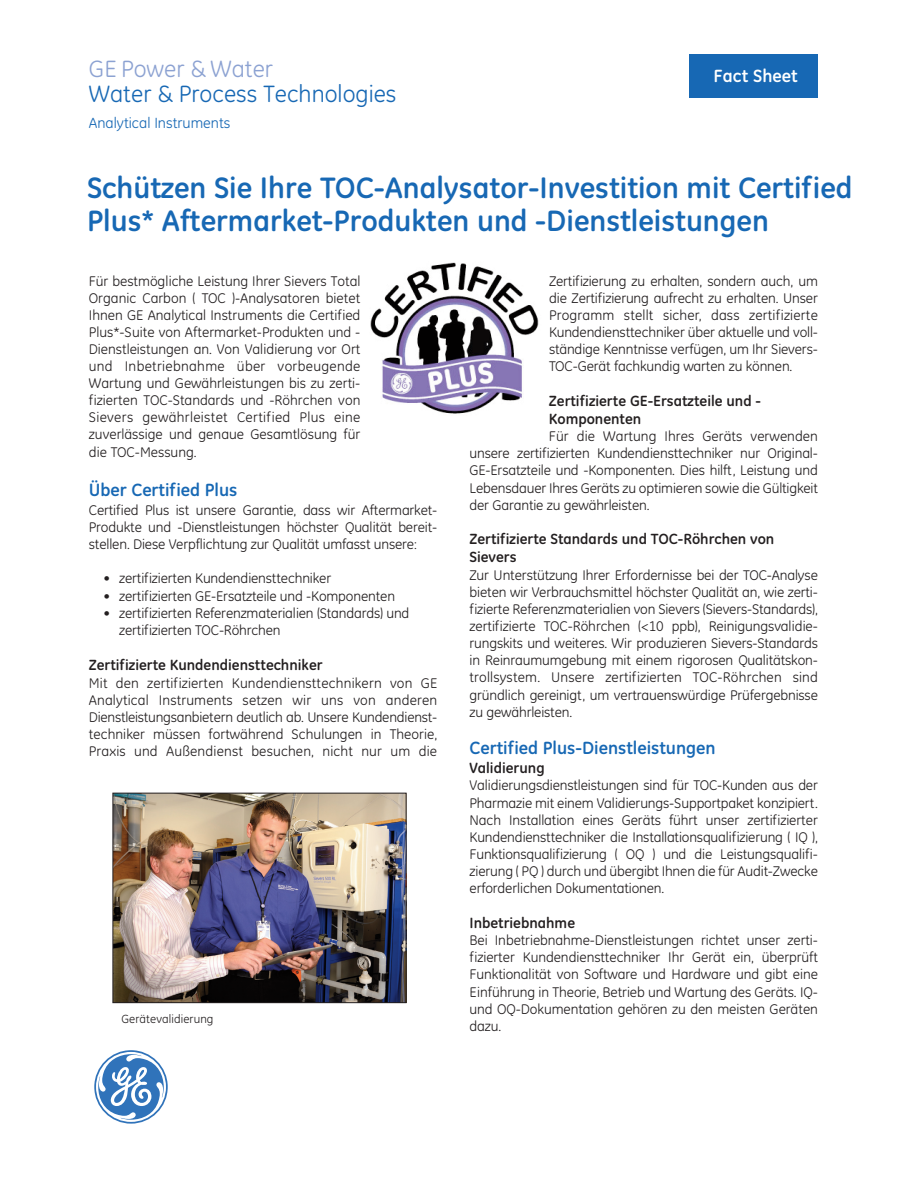
<style>
.page{position:relative;width:918px;height:1188px;background:#fff}
.page>*{position:absolute;margin:0;border:0;box-sizing:border-box;transform-origin:0 0}
.t1{font:700 30px/33px "GE Inspira";color:#1768b4}
.t2{font:24px "GE Inspira";color:#1768b4}
.t3{font:24px "GE Inspira";color:#8ca2d2}
.t4{font:700 18px "GE Inspira";color:#1768b4}
.t5{font:700 18px "GE Inspira";color:#fff}
.t6{font:700 15px/18px "GE Inspira";color:#231f20}
.t7{font:15px "GE Inspira";color:#1768b4}
.t8{font:14.25px/17.1px "GE Inspira";letter-spacing:-.01em;color:#231f20;text-align:justify}
.t9{font:12px "GE Inspira";letter-spacing:.005em;color:#231f20}
</style>
<div class="page">
<div style="left:689px;top:54px;width:129px;height:43px;background:#1768b4"></div>
<svg style="left:94px;top:1050px;width:74px;height:74px"></svg>
<img style="left:114px;top:795px;width:291px;height:206px">
<div style="left:112px;top:793px;width:295px;height:210px;border:1px solid #231f20"></div>
<img style="left:370px;top:262px;width:169px;height:152px">
<h2 class="t3" style="left:89px;top:59px;width:186px">GE Power &amp; Water</h2>
<p class="t5" style="left:713px;top:69px;width:86px">Fact Sheet</p>
<h2 class="t2" style="left:89px;top:84px;width:309px">Water &amp; Process Technologies</h2>
<p class="t7" style="left:89px;top:117px;width:143px">Analytical Instruments</p>
<h1 class="t1" style="left:87px;top:174px;width:767px">Schützen Sie Ihre TOC-Analysator-Investition mit Certified<br>Plus* Aftermarket-Produkten und -Dienstleistungen</h1>
<p class="t8" style="left:89px;top:273px;width:273px">Für bestmögliche Leistung Ihrer Sievers Total Organic Carbon ( TOC )-Analysatoren bietet Ihnen GE Analytical Instruments die Certified Plus*-Suite von Aftermarket-Produkten und - Dienstleistungen an. Von Validierung vor Ort und Inbetriebnahme über vorbeugende Wartung und Gewährleistungen bis zu zerti&shy;fizierten TOC-Standards und -Röhrchen von Sievers gewährleistet Certified Plus eine zuverlässige und genaue Gesamtlösung für die TOC-Messung.</p>
<p class="t4" style="left:89px;top:482px;width:150px">Über Certified Plus</p>
<p class="t8" style="left:89px;top:503px;width:350px">Certified Plus ist unsere Garantie, dass wir Aftermarket-Produkte und -Dienstleistungen höchster Qualität bereit&shy;stellen. Diese Verpflichtung zur Qualität umfasst unsere:</p>
<p class="t8" style="left:103px;top:571px;width:229px">• zertifizierten Kundendiensttechniker</p>
<p class="t8" style="left:103px;top:588px;width:293px">• zertifizierten GE-Ersatzteile und -Komponenten</p>
<p class="t8" style="left:119px;top:605px;width:292px;text-indent:-16px">• zertifizierten Referenzmaterialien (Standards) und zertifizierten TOC-Röhrchen</p>
<p class="t6" style="left:89px;top:657px;width:235px">Zertifizierte Kundendiensttechniker</p>
<p class="t8" style="left:89px;top:675px;width:350px">Mit den zertifizierten Kundendiensttechnikern von GE Analytical Instruments setzen wir uns von anderen Dienstleistungsanbietern deutlich ab. Unsere Kundendienst&shy;techniker müssen fortwährend Schulungen in Theorie, Praxis und Außendienst besuchen, nicht nur um die</p>
<p class="t9" style="left:122px;top:1014px;width:94px">Gerätevalidierung</p>
<p class="t8" style="left:549px;top:273px;width:270px">Zertifizierung zu erhalten, sondern auch, um die Zertifizierung aufrecht zu erhalten. Unser Programm stellt sicher, dass zertifizierte Kundendiensttechniker über aktuelle und voll&shy;ständige Kenntnisse verfügen, um Ihr Sievers-TOC-Gerät fachkundig warten zu können.</p>
<p class="t6" style="left:549px;top:393px;width:214px">Zertifizierte GE-Ersatzteile und -<br>Komponenten</p>
<p class="t8" style="left:470px;top:429px;width:350px;text-indent:79px">Für die Wartung Ihres Geräts verwenden unsere zertifizierten Kundendiensttechniker nur Original-GE-Ersatzteile und -Komponenten. Dies hilft, Leistung und Lebensdauer Ihres Geräts zu optimieren sowie die Gültigkeit der Garantie zu gewährleisten.</p>
<p class="t6" style="left:470px;top:531px;width:306px">Zertifizierte Standards und TOC-Röhrchen von<br>Sievers</p>
<p class="t8" style="left:470px;top:567px;width:350px">Zur Unterstützung Ihrer Erfordernisse bei der TOC-Analyse bieten wir Verbrauchsmittel höchster Qualität an, wie zerti&shy;fizierte Referenzmaterialien von Sievers (Sievers-Standards), zertifizierte TOC-Röhrchen (&lt;10 ppb), Reinigungsvalidie&shy;rungskits und weiteres. Wir produzieren Sievers-Standards in Reinraumumgebung mit einem rigorosen Qualitätskon&shy;trollsystem. Unsere zertifizierten TOC-Röhrchen sind gründlich gereinigt, um vertrauenswürdige Prüfergebnisse zu gewährleisten.</p>
<p class="t4" style="left:470px;top:740px;width:248px">Certified Plus-Dienstleistungen</p>
<p class="t6" style="left:470px;top:760px;width:77px">Validierung</p>
<p class="t8" style="left:470px;top:778px;width:350px">Validierungsdienstleistungen sind für TOC-Kunden aus der Pharmazie mit einem Validierungs-Supportpaket konzipiert.<br>Nach Installation eines Geräts führt unser zertifizierter Kundendiensttechniker die Installationsqualifizierung ( IQ ), Funktionsqualifizierung ( OQ ) und die Leistungsqualifi&shy;zierung ( PQ ) durch und übergibt Ihnen die für Audit-Zwecke erforderlichen Dokumentationen.</p>
<p class="t6" style="left:470px;top:915px;width:107px">Inbetriebnahme</p>
<p class="t8" style="left:470px;top:933px;width:350px">Bei Inbetriebnahme-Dienstleistungen richtet unser zerti&shy;fizierter Kundendiensttechniker Ihr Gerät ein, überprüft Funktionalität von Software und Hardware und gibt eine Einführung in Theorie, Betrieb und Wartung des Geräts. IQ&shy;und OQ-Dokumentation gehören zu den meisten Geräten dazu.</p>
</div>
